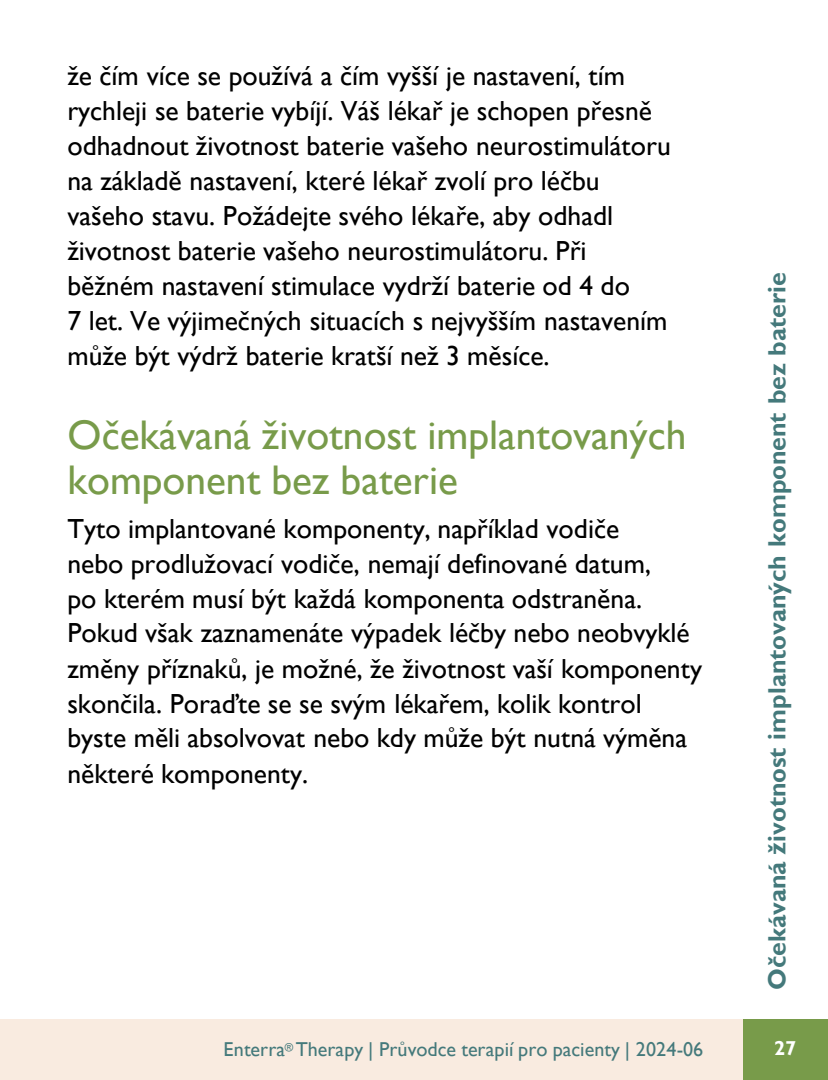
<style>
.page{position:relative;width:828px;height:1080px;background:#fff}
.page>*{position:absolute;margin:0;border:0;box-sizing:border-box;transform-origin:0 0}
.t1{font:41.5px/45px "Gill Sans";color:#789b4a}
.t2{font:27.5px/35px "Gill Sans";color:#000}
.t3{font:700 25px "Gill Sans";letter-spacing:-.005em;color:#44797b}
.t4{font:20px "Gill Sans";letter-spacing:.005em;color:#44797b}
.t5{font:700 20px "Gill Sans";color:#fff}
</style>
<div class="page">
<div style="left:0;top:1020px;width:742px;height:60px;background:#f9ebe0"></div>
<div style="left:742px;top:1020px;width:85px;height:60px;background:#789b4a"></div>
<p class="t2" style="left:67px;top:58px;width:604px">že čím více se používá a čím vyšší je nastavení, tím rychleji se baterie vybíjí. Váš lékař je schopen přesně odhadnout životnost baterie vašeho neurostimulátoru na základě nastavení, které lékař zvolí pro léčbu vašeho stavu. Požádejte svého lékaře, aby odhadl životnost baterie vašeho neurostimulátoru. Při běžném nastavení stimulace vydrží baterie od 4 do<br>7 let. Ve výjimečných situacích s nejvyšším nastavením může být výdrž baterie kratší než 3 měsíce.</p>
<p class="t1" style="left:67px;top:413px;width:620px">Očekávaná životnost implantovaných komponent bez baterie</p>
<p class="t2" style="left:67px;top:511px;width:636px">Tyto implantované komponenty, například vodiče<br>nebo prodlužovací vodiče, nemají definované datum,<br>po kterém musí být každá komponenta odstraněna.<br>Pokud však zaznamenáte výpadek léčby nebo neobvyklé změny příznaků, je možné, že životnost vaší komponenty skončila. Poraďte se se svým lékařem, kolik kontrol byste měli absolvovat nebo kdy může být nutná výměna některé komponenty.</p>
<p class="t3" style="left:761px;top:990px;width:719px;rotate:-90deg">Očekávaná životnost implantovaných komponent bez baterie</p>
<p class="t4" style="left:224px;top:1037px;width:481px">Enterra<sup>®</sup> Therapy | Průvodce terapií pro pacienty | 2024-06</p>
<p class="t5" style="left:774px;top:1036px;width:24px">27</p>
</div>
